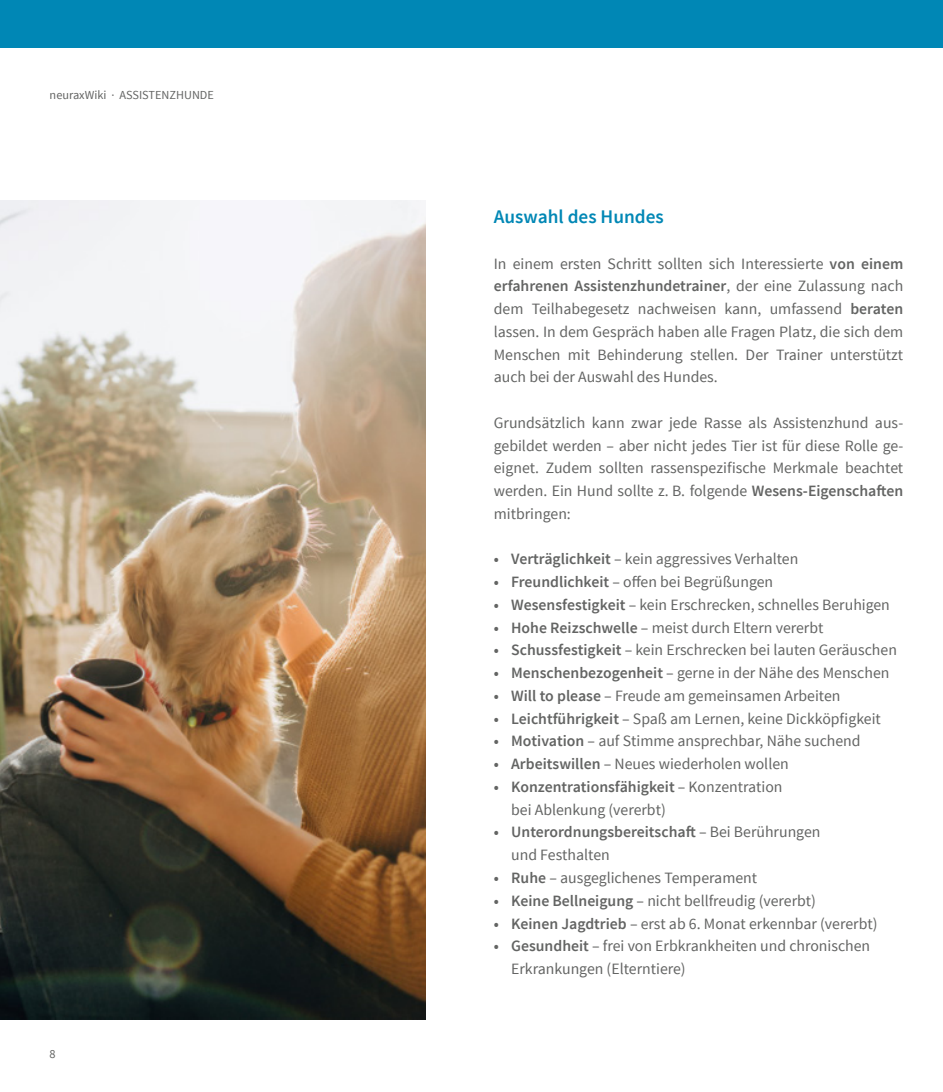
<style>
.page{position:relative;width:943px;height:1092px;background:#fff}
.page>*{position:absolute;margin:0;border:0;box-sizing:border-box;transform-origin:0 0}
.t1{font:600 19.25px "Source Sans Pro";color:#0087b5}
.t2{font:15.75px/22.8px "Source Sans Pro";color:#636463}
.t3{font:12.25px "Source Sans Pro";color:#636463}
.s1{font-weight:600}
</style>
<div class="page">
<div style="left:0;top:0;width:943px;height:47px;background:#0087b5"></div>
<img style="left:0;top:200px;width:425px;height:819px">
<p class="t3" style="left:50px;top:87px;width:166px">neuraxWiki · ASSISTENZHUNDE</p>
<p class="t3" style="left:50px;top:1045px;width:8px">8</p>
<p class="t1" style="left:494px;top:204px;width:171px">Auswahl des Hundes</p>
<p class="t2" style="left:494px;top:252px;width:411px;text-align:justify">In einem ersten Schritt sollten sich Interessierte <span class="s1">von einem erfahrenen Assistenzhundetrainer</span>, der eine Zulassung nach dem Teilhabegesetz nachweisen kann, umfassend <span class="s1">beraten </span>lassen. In dem Gespräch haben alle Fragen Platz, die sich dem Menschen mit Behinderung stellen. Der Trainer unterstützt auch bei der Auswahl des Hundes.</p>
<p class="t2" style="left:494px;top:411px;width:411px;text-align:justify">Grundsätzlich kann zwar jede Rasse als Assistenzhund aus&shy;gebildet werden – aber nicht jedes Tier ist für diese Rolle ge&shy;eignet. Zudem sollten rassenspezifische Merkmale beachtet werden. Ein Hund sollte z. B. folgende <span class="s1">Wesens-Eigenschaften </span>mitbringen:</p>
<p class="t2" style="left:494px;top:548px;width:306px"><span class="s1">• Verträglichkeit</span> – kein aggressives Verhalten</p>
<p class="t2" style="left:494px;top:570px;width:281px"><span class="s1">• Freundlichkeit</span> – offen bei Begrüßungen</p>
<p class="t2" style="left:494px;top:593px;width:397px"><span class="s1">• Wesensfestigkeit</span> – kein Erschrecken, schnelles Beruhigen</p>
<p class="t2" style="left:494px;top:616px;width:331px"><span class="s1">• Hohe Reizschwelle</span> – meist durch Eltern vererbt</p>
<p class="t2" style="left:494px;top:639px;width:404px"><span class="s1">• Schussfestigkeit</span> – kein Erschrecken bei lauten Geräuschen</p>
<p class="t2" style="left:494px;top:661px;width:397px"><span class="s1">• Menschenbezogenheit</span> – gerne in der Nähe des Menschen</p>
<p class="t2" style="left:494px;top:684px;width:348px"><span class="s1">• Will to please</span> – Freude am gemeinsamen Arbeiten</p>
<p class="t2" style="left:494px;top:707px;width:388px"><span class="s1">• Leichtführigkeit</span> – Spaß am Lernen, keine Dickköpfigkeit</p>
<p class="t2" style="left:494px;top:730px;width:368px"><span class="s1">• Motivation</span> – auf Stimme ansprechbar, Nähe suchend</p>
<p class="t2" style="left:494px;top:752px;width:296px"><span class="s1">• Arbeitswillen</span> – Neues wiederholen wollen</p>
<p class="t2" style="left:511px;top:775px;width:273px;text-indent:-17px"><span class="s1">• Konzentrationsfähigkeit</span> – Konzentration bei Ablenkung (vererbt)</p>
<p class="t2" style="left:511px;top:821px;width:311px;text-indent:-17px"><span class="s1">• Unterordnungsbereitschaft</span> – Bei Berührungen und Festhalten</p>
<p class="t2" style="left:494px;top:866px;width:265px"><span class="s1">• Ruhe</span> – ausgeglichenes Temperament</p>
<p class="t2" style="left:494px;top:889px;width:324px"><span class="s1">• Keine Bellneigung</span> – nicht bellfreudig (vererbt)</p>
<p class="t2" style="left:494px;top:912px;width:385px"><span class="s1">• Keinen Jagdtrieb</span> – erst ab 6. Monat erkennbar (vererbt)</p>
<p class="t2" style="left:511px;top:934px;width:360px;text-indent:-17px"><span class="s1">• Gesundheit</span> – frei von Erbkrankheiten und chronischen<br>Erkrankungen (Elterntiere)</p>
</div>
